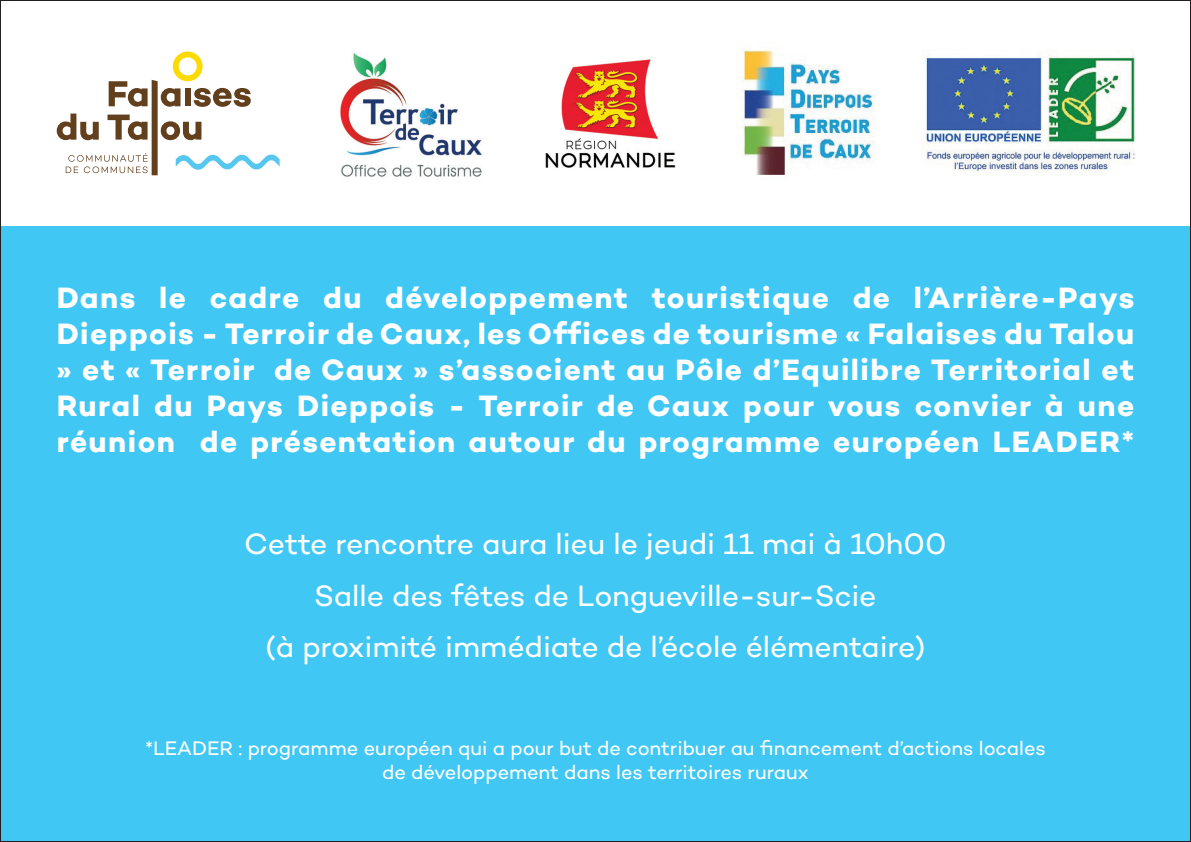
<style>
.page{position:relative;width:1191px;height:842px;background:#fff}
.page>*{position:absolute;margin:0;border:0;box-sizing:border-box;transform-origin:0 0}
.t1{font:700 30px/36px "Campton";letter-spacing:.045em;color:#fff;text-align:justify}
.t2{font:30px/51.4px "Campton";letter-spacing:-.005em;color:#fff;text-align:center}
.t3{font:20px/24px "Campton";letter-spacing:-.005em;color:#fff;text-align:center}
</style>
<div class="page">
<div style="left:0;top:227px;width:1191px;height:615px;background:#40c7f4"></div>
<svg style="left:57px;top:51px;width:223px;height:124px"></svg>
<img style="left:340px;top:53px;width:142px;height:124px">
<img style="left:545px;top:59px;width:131px;height:109px">
<img style="left:742px;top:49px;width:134px;height:126px">
<img style="left:921px;top:50px;width:213px;height:125px">
<p class="t1" style="left:57px;top:279px;width:1079px">Dans le cadre du développement touristique de l’Arrière-Pays Dieppois - Terroir de Caux, les Offices de tourisme « Falaises du Talou » et « Terroir de Caux » s’associent au Pôle d’Equilibre Territorial et Rural du Pays Dieppois - Terroir de Caux pour vous convier à une réunion de présentation autour du programme européen LEADER*</p>
<p class="t2" style="left:244px;top:518px;width:704px">Cette rencontre aura lieu le jeudi 11 mai à 10h00<br>Salle des fêtes de Longueville-sur-Scie<br>(à proximité immédiate de l’école élémentaire)</p>
<p class="t3" style="left:145px;top:736px;width:902px">*LEADER : programme européen qui a pour but de contribuer au financement d’actions locales de développement dans les territoires ruraux</p>
</div>
